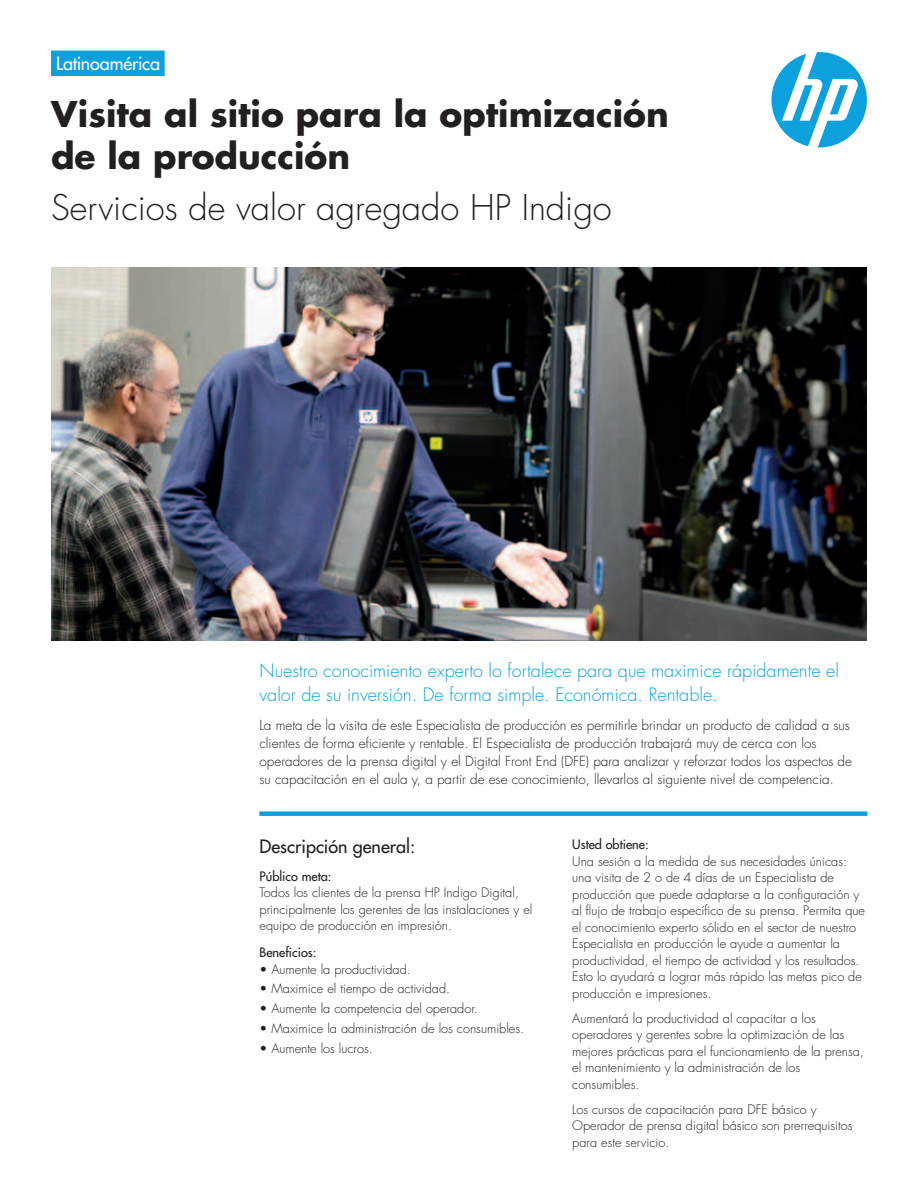
<style>
.page{position:relative;width:918px;height:1188px;background:#fff}
.page>*{position:absolute;margin:0;border:0;box-sizing:border-box;transform-origin:0 0}
.Header_Bold_40_45{font:700 34.5px/42px "Futura Std";color:#231f20}
.Header_Bold_40_45-2{font:300 34.5px "Futura Std";color:#231f20}
.intro_emphasized_tex{font:300 18px/24px "Futura Std";color:#0ca0dd}
.intro_emphasized_tex-2{font:500 18px "Futura Std";color:#231f20}
.Cover_1{font:500 18px "Futura Std";letter-spacing:-.01em;color:#fff}
.intro_emphasized_tex-3{font:300 13.5px/18px "Futura Std";color:#231f20}
.Body_text_9_12pt{font:300 12.75px/16.5px "Futura Std";color:#231f20}
.Body_text_9_12pt-2{font:500 12.75px "Futura Std";color:#231f20}
.s1{color:#0ca0dd}
</style>
<div class="page">
<img style="left:51px;top:267px;width:816px;height:374px">
<div style="left:51px;top:51px;width:114px;height:25px;background:#0ca0dd"></div>
<svg style="left:771px;top:52px;width:96px;height:96px"></svg>
<div style="left:259px;top:811px;width:608px;height:5px;background:#0ca0dd"></div>
<p class="Cover_1" style="left:56px;top:52px;width:110px">Latinoamérica<span class="s1">.</span></p>
<p class="Header_Bold_40_45" style="left:51px;top:93px;width:619px">Visita al sitio para la optimización de la producción</p>
<p class="Header_Bold_40_45-2" style="left:51px;top:186px;width:562px">Servicios de valor agregado HP Indigo</p>
<p class="intro_emphasized_tex" style="left:260px;top:659px;width:581px">Nuestro conocimiento experto lo fortalece para que maximice rápidamente el valor de su inversión. De forma simple. Económica. Rentable.</p>
<p class="intro_emphasized_tex-3" style="left:260px;top:716px;width:594px">La meta de la visita de este Especialista de producción es permitirle brindar un producto de calidad a sus clientes de forma eficiente y rentable. El Especialista de producción trabajará muy de cerca con los operadores de la prensa digital y el Digital Front End (DFE) para analizar y reforzar todos los aspectos de su capacitación en el aula y, a partir de ese conocimiento, llevarlos al siguiente nivel de competencia.</p>
<p class="intro_emphasized_tex-2" style="left:260px;top:836px;width:157px">Descripción general:</p>
<p class="Body_text_9_12pt-2" style="left:260px;top:868px;width:74px">Público meta:</p>
<p class="Body_text_9_12pt" style="left:260px;top:885px;width:274px">Todos los clientes de la prensa HP Indigo Digital, principalmente los gerentes de las instalaciones y el equipo de producción en impresión.</p>
<p class="Body_text_9_12pt-2" style="left:260px;top:945px;width:59px">Beneficios:</p>
<p class="Body_text_9_12pt" style="left:260px;top:961px;width:153px">• Aumente la productividad.</p>
<p class="Body_text_9_12pt" style="left:260px;top:981px;width:192px">• Maximice el tiempo de actividad.</p>
<p class="Body_text_9_12pt" style="left:260px;top:1001px;width:220px">• Aumente la competencia del operador.</p>
<p class="Body_text_9_12pt" style="left:260px;top:1020px;width:266px">• Maximice la administración de los consumibles.</p>
<p class="Body_text_9_12pt" style="left:260px;top:1040px;width:115px">• Aumente los lucros.</p>
<p class="Body_text_9_12pt-2" style="left:572px;top:836px;width:78px">Usted obtiene:</p>
<p class="Body_text_9_12pt" style="left:572px;top:853px;width:294px">Una sesión a la medida de sus necesidades únicas: una visita de 2 o de 4 días de un Especialista de producción que puede adaptarse a la configuración y al flujo de trabajo específico de su prensa. Permita que el conocimiento experto sólido en el sector de nuestro Especialista en producción le ayude a aumentar la productividad, el tiempo de actividad y los resultados.<br>Esto lo ayudará a lograr más rápido las metas pico de producción e impresiones.</p>
<p class="Body_text_9_12pt" style="left:572px;top:1010px;width:293px">Aumentará la productividad al capacitar a los operadores y gerentes sobre la optimización de las mejores prácticas para el funcionamiento de la prensa, el mantenimiento y la administración de los consumibles.</p>
<p class="Body_text_9_12pt" style="left:572px;top:1101px;width:282px">Los cursos de capacitación para DFE básico y<br>Operador de prensa digital básico son prerrequisitos para este servicio.</p>
</div>
